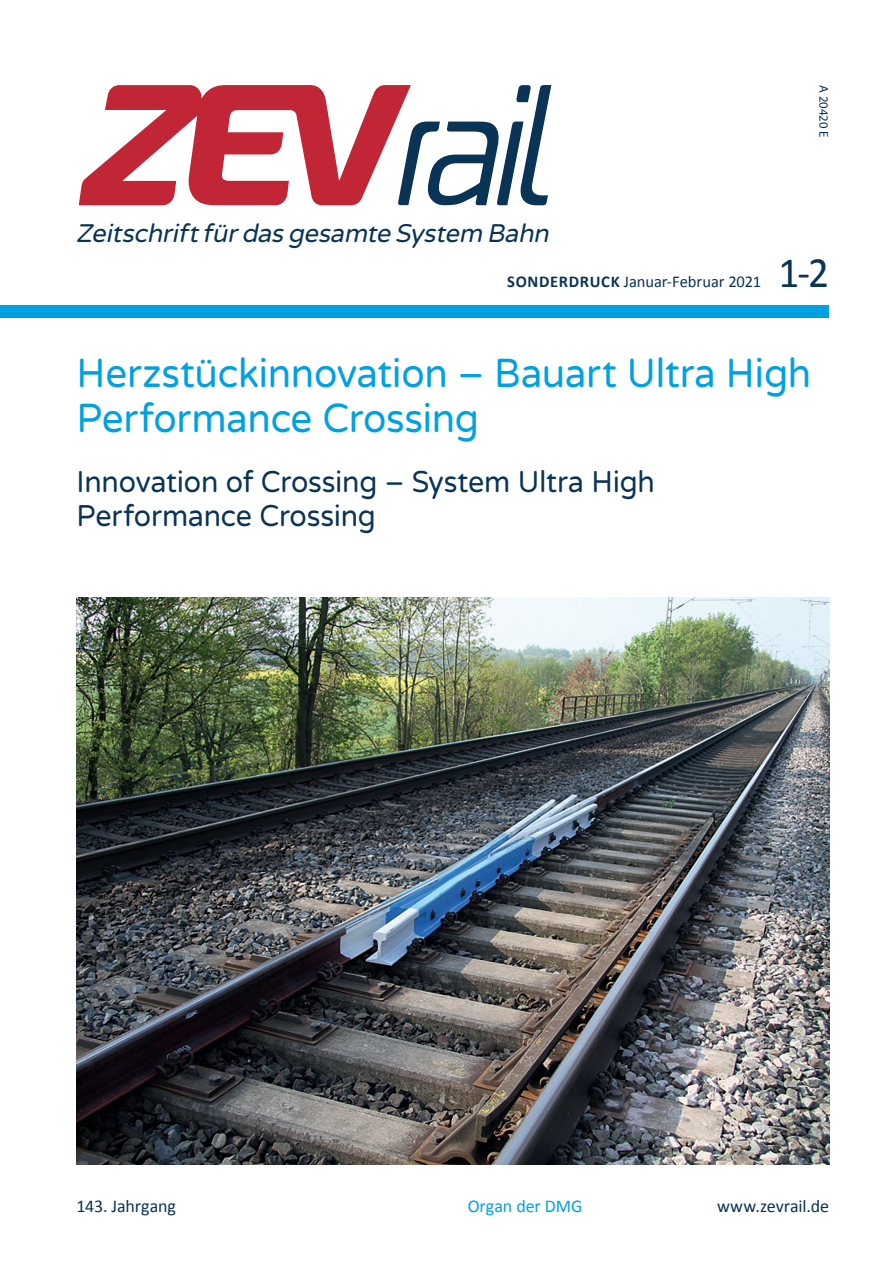
<style>
.page{position:relative;width:893px;height:1263px;background:#fff}
.page>*{position:absolute;margin:0;border:0;box-sizing:border-box;transform-origin:0 0}
.t1{font:43.5px "Calibri";color:#0a3455;scale:.95 1}
.t2{font:40.5px/45px "Varela Round";letter-spacing:-.01em;color:#00a1e3;scale:.95 1}
.t3{font:30px/34.5px "Varela Round";letter-spacing:-.005em;color:#0a3455;scale:.95 1}
.t4{font:italic 25.5px "Varela Round";color:#0a3455}
.t5{font:18px "Calibri";letter-spacing:-.01em;color:#0a3455}
.t6{font:18px "Calibri";letter-spacing:-.005em;color:#00a1e3}
.t7{font:16.5px "Calibri";letter-spacing:-.005em;color:#0a3455}
.t8{font:12.75px "Myriad Pro";color:#0a3455}
.s1{font-weight:700}
</style>
<div class="page">
<div style="left:0;top:305px;width:829px;height:13px;background:#00a1e3"></div>
<svg style="left:79px;top:85px;width:472px;height:120px"></svg>
<img style="left:77px;top:598px;width:752px;height:566px">
<p class="t8" style="left:832px;top:85px;width:54px;rotate:90deg">A 20420 E</p>
<p class="t4" style="left:76px;top:218px;width:480px">Zeitschriftfürdas gesamte System Bahn</p>
<p class="t7" style="left:507px;top:271px;width:255px"><span class="s1">SONDERDRUCK</span> Januar-Februar 2021</p>
<h1 class="t1" style="left:778px;top:245px;width:55px">1-2</h1>
<h2 class="t2" style="left:77px;top:351px;width:775px">Herzstückinnovation – Bauart Ultra High<br>Performance Crossing</h2>
<p class="t3" style="left:77px;top:465px;width:610px">Innovation of Crossing – System Ultra High<br>Performance Crossing</p>
<p class="t5" style="left:77px;top:1194px;width:101px">143. Jahrgang</p>
<p class="t6" style="left:468px;top:1194px;width:116px">Organ der DMG</p>
<p class="t5" style="left:717px;top:1194px;width:114px">www.zevrail.de</p>
</div>
